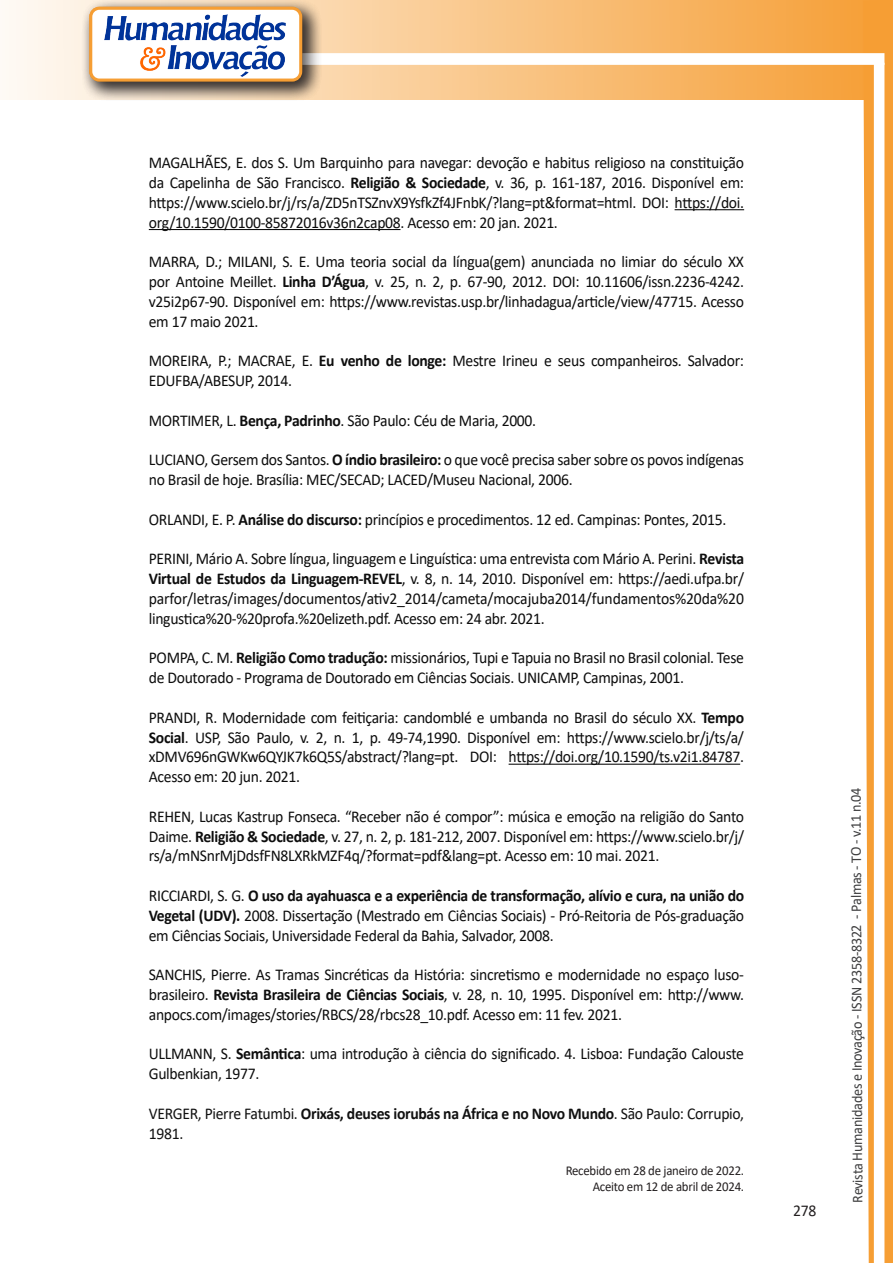
<style>
.page{position:relative;width:893px;height:1263px;background:#fff}
.page>*{position:absolute;margin:0;border:0;box-sizing:border-box;transform-origin:0 0}
.texto{font:16.5px/19.8px "Calibri";letter-spacing:-.02em;color:#0d0d0d;text-align:justify;scale:.95 1}
.texto-2{font:16.5px/19.8px "Calibri";letter-spacing:-.02em;color:#111;scale:.95 1}
.t1{font:16.5px "Calibri";color:#231f20;scale:.95 1}
.t2{font:15px "Calibri";letter-spacing:-.025em;color:#3e3e3f;scale:.95 1}
.texto-3{font:13.5px "Calibri";letter-spacing:-.02em;color:#231f20;scale:.95 1}
.s1{font-weight:700}
</style>
<div class="page">
<svg style="left:5px;top:0;width:858px;height:100px;background:#f9c484"></svg>
<div style="left:302px;top:53px;width:582px;height:12px;background:#fff;border:2px solid #fff"></div>
<svg style="left:863px;top:0;width:30px;height:1263px"></svg>
<div style="left:81px;top:0;width:241px;height:102px;background:#231f20;opacity:.75"></div>
<div style="left:91px;top:8px;width:210px;height:72px;background:#fff;border-radius:9px"></div>
<img style="left:104px;top:14px;width:181px;height:62px">
<div style="left:89px;top:7px;width:213px;height:75px;border:3px solid #f69e34;border-radius:9px"></div>
<hr style="left:675px;top:209px;width:69px;height:1px;background:#0d0d0d">
<hr style="left:149px;top:229px;width:251px;height:1px;background:#0d0d0d">
<hr style="left:509px;top:764px;width:231px;height:1px;background:#0d0d0d">
<p class="texto" style="left:149px;top:152px;width:628px">MAGALHÃES, E. dos S. Um Barquinho para navegar: devoção e habitus religioso na constituição da Capelinha de São Francisco. <span class="s1">Religião &amp; Sociedade</span>, v. 36, p. 161-187, 2016. Disponível em: https://www.scielo.br/j/rs/a/ZD5nTSZnvX9YsfkZf4JFnbK/?lang=pt&amp;format=html. DOI: https://doi. org/10.1590/0100-85872016v36n2cap08. Acesso em: 20 jan. 2021.</p>
<p class="texto" style="left:149px;top:251px;width:628px">MARRA, D.; MILANI, S. E. Uma teoria social da língua(gem) anunciada no limiar do século XX por Antoine Meillet. <span class="s1">Linha D’Água</span>, v. 25, n. 2, p. 67-90, 2012. DOI: 10.11606/issn.2236-4242. v25i2p67-90. Disponível em: https://www.revistas.usp.br/linhadagua/article/view/47715. Acesso em 17 maio 2021.</p>
<p class="texto" style="left:149px;top:350px;width:628px">MOREIRA, P.; MACRAE, E. <span class="s1">Eu venho de longe:</span> Mestre Irineu e seus companheiros. Salvador:<br>EDUFBA/ABESUP, 2014.</p>
<p class="texto" style="left:149px;top:410px;width:409px">MORTIMER, L. <span class="s1">Bença, Padrinho</span>. São Paulo: Céu de Maria, 2000.</p>
<p class="texto" style="left:149px;top:449px;width:628px">LUCIANO, Gersem dos Santos. <span class="s1">O índio brasileiro:</span> o que você precisa saber sobre os povos indígenas no Brasil de hoje. Brasília: MEC/SECAD; LACED/Museu Nacional, 2006.</p>
<p class="texto" style="left:149px;top:509px;width:609px">ORLANDI, E. P. <span class="s1">Análise do discurso:</span> princípios e procedimentos. 12 ed. Campinas: Pontes, 2015.</p>
<p class="texto" style="left:149px;top:548px;width:628px">PERINI, Mário A. Sobre língua, linguagem e Linguística: uma entrevista com Mário A. Perini. <span class="s1">Revista Virtual de Estudos da Linguagem-REVEL</span>, v. 8, n. 14, 2010. Disponível em: https://aedi.ufpa.br/ parfor/letras/images/documentos/ativ2_2014/cameta/mocajuba2014/fundamentos%20da%20 lingustica%20-%20profa.%20elizeth.pdf. Acesso em: 24 abr. 2021.</p>
<p class="texto" style="left:149px;top:647px;width:628px">POMPA, C. M. <span class="s1">Religião Como tradução:</span> missionários, Tupi e Tapuia no Brasil no Brasil colonial. Tese de Doutorado - Programa de Doutorado em Ciências Sociais. UNICAMP, Campinas, 2001.</p>
<p class="texto" style="left:149px;top:707px;width:628px">PRANDI, R. Modernidade com feitiçaria: candomblé e umbanda no Brasil do século XX. <span class="s1">Tempo Social</span>. USP, São Paulo, v. 2, n. 1, p. 49-74,1990. Disponível em: https://www.scielo.br/j/ts/a/ xDMV696nGWKw6QYJK7k6Q5S/abstract/?lang=pt. DOI: https://doi.org/10.1590/ts.v2i1.84787.<br>Acesso em: 20 jun. 2021.</p>
<p class="texto" style="left:149px;top:806px;width:628px">REHEN, Lucas Kastrup Fonseca. “Receber não é compor”: música e emoção na religião do Santo Daime. <span class="s1">Religião &amp; Sociedade</span>, v. 27, n. 2, p. 181-212, 2007. Disponível em: https://www.scielo.br/j/ rs/a/mNSnrMjDdsfFN8LXRkMZF4q/?format=pdf&amp;lang=pt. Acesso em: 10 mai. 2021.</p>
<p class="texto" style="left:149px;top:885px;width:628px">RICCIARDI, S. G. <span class="s1">O uso da ayahuasca e a experiência de transformação, alívio e cura, na união do Vegetal (UDV).</span> 2008. Dissertação (Mestrado em Ciências Sociais) - Pró-Reitoria de Pós-graduação em Ciências Sociais, Universidade Federal da Bahia, Salvador, 2008.</p>
<p class="texto" style="left:149px;top:964px;width:628px">SANCHIS, Pierre. As Tramas Sincréticas da História: sincretismo e modernidade no espaço luso&shy;brasileiro. <span class="s1">Revista Brasileira de Ciências Sociais</span>, v. 28, n. 10, 1995. Disponível em: http://www. anpocs.com/images/stories/RBCS/28/rbcs28_10.pdf. Acesso em: 11 fev. 2021.</p>
<p class="texto" style="left:149px;top:1043px;width:628px">ULLMANN, S. <span class="s1">Semântica</span>: uma introdução à ciência do significado. 4. Lisboa: Fundação Calouste<br>Gulbenkian, 1977.</p>
<p class="texto-2" style="left:149px;top:1103px;width:628px">VERGER, Pierre Fatumbi. <span class="s1">Orixás, deuses iorubás na África e no Novo Mundo</span>. São Paulo: Corrupio,<br>1981.</p>
<p class="texto-3" style="left:566px;top:1161px;width:189px">Recebido em 28 de janeiro de 2022.</p>
<p class="texto-3" style="left:593px;top:1177px;width:161px">Aceito em 12 de abril de 2024.</p>
<p class="t1" style="left:793px;top:1199px;width:26px">278</p>
<p class="t2" style="left:846px;top:1203px;width:439px;rotate:-90deg">Revista Humanidades e Inovação - ISSN 2358-8322 - Palmas - TO - v.11 n.04</p>
</div>
